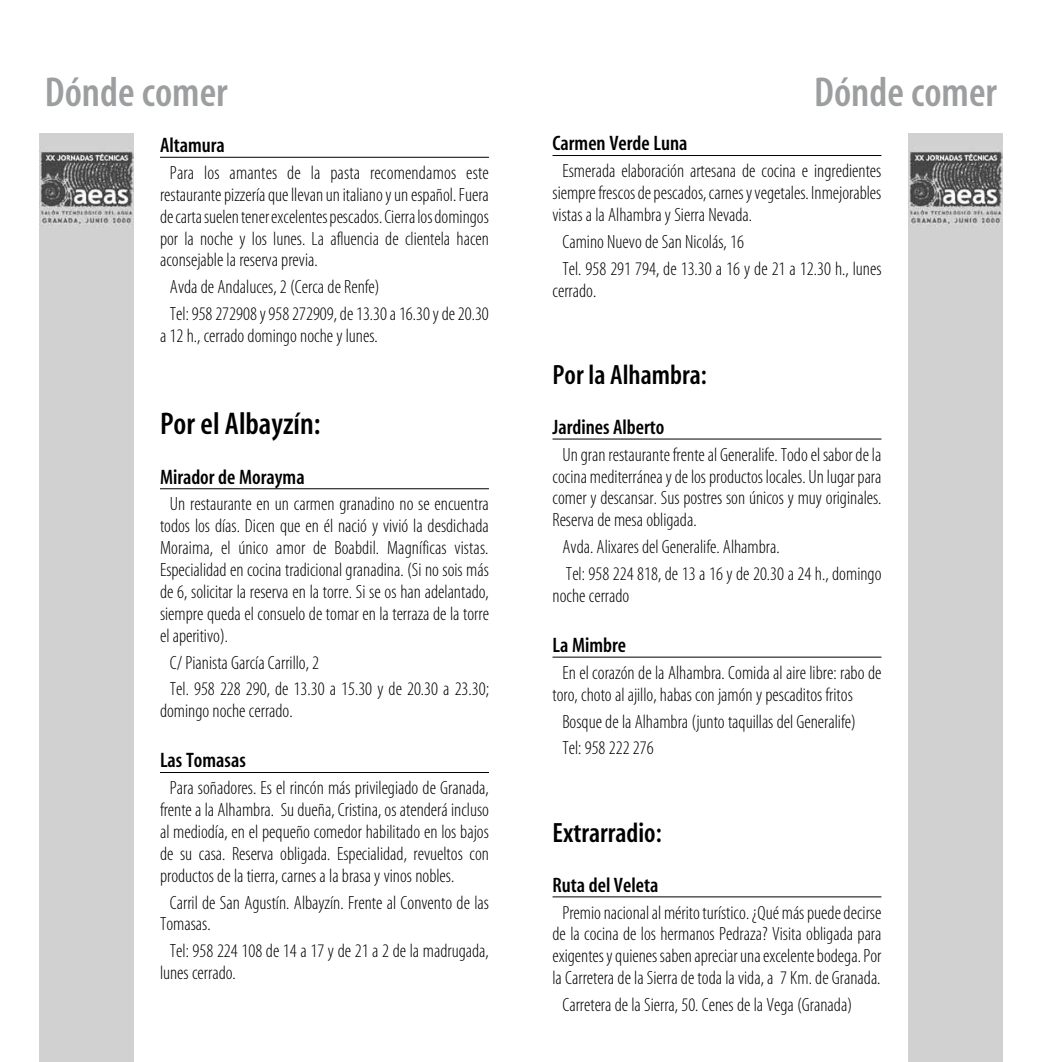
<style>
.page{position:relative;width:1042px;height:1062px;background:#fff}
.page>*{position:absolute;margin:0;border:0;box-sizing:border-box;transform-origin:0 0}
.t1{font:42px "Myriad MM 565 300";color:#9c9e9f}
.t2{font:31.5px "Myriad MM 565 300";color:#000}
.t3{font:28px "Myriad MM 565 300";color:#000}
.t4{font:21px "Myriad MM 565 300";color:#000}
.t5{font:19.25px/21.9px "Myriad MM 215 300";color:#000}
</style>
<div class="page">
<hr style="left:160px;top:157px;width:329px;height:1px;background:#000">
<hr style="left:160px;top:488px;width:329px;height:1px;background:#000">
<hr style="left:160px;top:772px;width:329px;height:1px;background:#000">
<div style="left:908px;top:134px;width:94px;height:928px;background:#d1d1d1"></div>
<hr style="left:552px;top:155px;width:329px;height:1px;background:#000">
<hr style="left:552px;top:439px;width:329px;height:1px;background:#000">
<hr style="left:552px;top:657px;width:329px;height:1px;background:#000">
<hr style="left:552px;top:896px;width:329px;height:1px;background:#000">
<div style="left:40px;top:134px;width:94px;height:928px;background:#d1d1d1"></div>
<h1 class="t1" style="left:45px;top:72px;width:184px">Dónde comer</h1>
<h1 class="t1" style="left:814px;top:72px;width:184px">Dónde comer</h1>
<p class="t4" style="left:160px;top:135px;width:66px">Altamura</p>
<p class="t5" style="left:160px;top:162px;width:330px;text-align:justify;text-indent:10px">Para los amantes de la pasta recomendamos este restaurante pizzería que llevan un italiano y un español. Fuera de carta suelen tener excelentes pescados. Cierra los domingos por la noche y los lunes. La afluencia de clientela hacen aconsejable la reserva previa.</p>
<p class="t5" style="left:170px;top:274px;width:320px;line-height:26.8px">Avda de Andaluces, 2 (Cerca de Renfe)<br>Tel: 958 272908 y 958 272909, de 13.30 a 16.30 y de 20.30</p>
<p class="t5" style="left:160px;top:325px;width:219px">a 12 h., cerrado domingo noche y lunes.</p>
<h2 class="t2" style="left:160px;top:408px;width:162px">Por el Albayzín:</h2>
<p class="t4" style="left:160px;top:466px;width:146px">Mirador de Morayma</p>
<p class="t5" style="left:160px;top:494px;width:330px;text-align:justify;text-indent:10px">Un restaurante en un carmen granadino no se encuentra todos los días. Dicen que en él nació y vivió la desdichada Moraima, el único amor de Boabdil. Magníficas vistas.<br>Especialidad en cocina tradicional granadina. (Si no sois más de 6, solicitar la reserva en la torre. Si se os han adelantado, siempre queda el consuelo de tomar en la terraza de la torre el aperitivo).</p>
<p class="t5" style="left:170px;top:649px;width:320px;line-height:26.8px">C/ Pianista García Carrillo, 2<br>Tel. 958 228 290, de 13.30 a 15.30 y de 20.30 a 23.30;</p>
<p class="t5" style="left:160px;top:701px;width:134px">domingo noche cerrado.</p>
<p class="t4" style="left:160px;top:750px;width:87px">Las Tomasas</p>
<p class="t5" style="left:160px;top:777px;width:330px;text-align:justify;text-indent:10px">Para soñadores. Es el rincón más privilegiado de Granada, frente a la Alhambra. Su dueña, Cristina, os atenderá incluso al mediodía, en el pequeño comedor habilitado en los bajos de su casa. Reserva obligada. Especialidad, revueltos con productos de la tierra, carnes a la brasa y vinos nobles.</p>
<p class="t5" style="left:160px;top:892px;width:330px;text-indent:10px">Carril de San Agustín. Albayzín. Frente al Convento de las<br>Tomasas.</p>
<p class="t5" style="left:160px;top:940px;width:330px;text-indent:10px">Tel: 958 224 108 de 14 a 17 y de 21 a 2 de la madrugada, lunes cerrado.</p>
<p class="t4" style="left:552px;top:133px;width:137px">Carmen Verde Luna</p>
<p class="t5" style="left:552px;top:161px;width:330px;text-align:justify;text-indent:10px">Esmerada elaboración artesana de cocina e ingredientes siempre frescos de pescados, carnes y vegetales. Inmejorables vistas a la Alhambra y Sierra Nevada.</p>
<p class="t5" style="left:562px;top:229px;width:321px;line-height:26.8px">Camino Nuevo de San Nicolás, 16<br>Tel. 958 291 794, de 13.30 a 16 y de 21 a 12.30 h., lunes</p>
<p class="t5" style="left:552px;top:280px;width:45px">cerrado.</p>
<h3 class="t3" style="left:552px;top:361px;width:156px">Por la Alhambra:</h3>
<p class="t4" style="left:552px;top:417px;width:113px">Jardines Alberto</p>
<p class="t5" style="left:552px;top:444px;width:330px;text-align:justify;text-indent:10px">Un gran restaurante frente al Generalife. Todo el sabor de la cocina mediterránea y de los productos locales. Un lugar para comer y descansar. Sus postres son únicos y muy originales.<br>Reserva de mesa obligada.</p>
<p class="t5" style="left:562px;top:534px;width:320px;line-height:26.8px">Avda. Alixares del Generalife. Alhambra.<br>Tel: 958 224 818, de 13 a 16 y de 20.30 a 24 h., domingo</p>
<p class="t5" style="left:552px;top:585px;width:78px">noche cerrado</p>
<p class="t4" style="left:552px;top:635px;width:75px">La Mimbre</p>
<p class="t5" style="left:552px;top:662px;width:330px;text-indent:10px">En el corazón de la Alhambra. Comida al aire libre: rabo de toro, choto al ajillo, habas con jamón y pescaditos fritos</p>
<p class="t5" style="left:562px;top:708px;width:295px;line-height:26.8px">Bosque de la Alhambra (junto taquillas del Generalife)<br>Tel: 958 222 276</p>
<h3 class="t3" style="left:552px;top:818px;width:111px">Extrarradio:</h3>
<p class="t4" style="left:552px;top:874px;width:107px">Ruta del Veleta</p>
<p class="t5" style="left:552px;top:902px;width:330px;text-align:center">Premio nacional al mérito turístico. ¿Qué más puede decirse de la cocina de los hermanos Pedraza? Visita obligada para exigentes y quienes saben apreciar una excelente bodega. Por la Carretera de la Sierra de toda la vida, a 7 Km. de Granada.</p>
<p class="t5" style="left:562px;top:994px;width:291px">Carretera de la Sierra, 50. Cenes de la Vega (Granada)</p>
</div>
